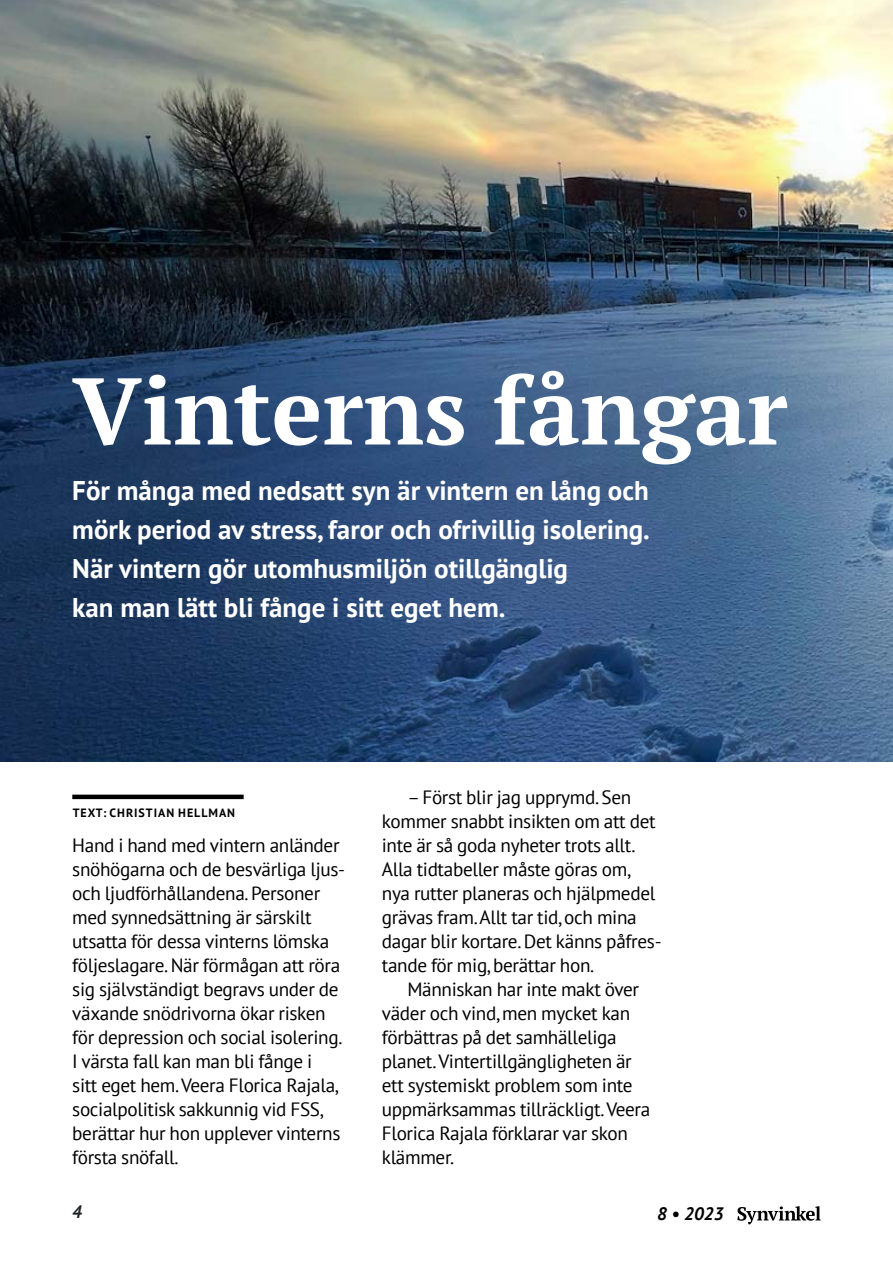
<style>
.page{position:relative;width:893px;height:1263px;background:#fff}
.page>*{position:absolute;margin:0;border:0;box-sizing:border-box;transform-origin:0 0}
.RUBRIK_01{font:700 94.5px "PT Serif";color:#fff}
.Ingress{font:700 27px/39px "PT Sans";color:#fff}
.Brödtext{font:19.2px/24px "PT Sans";letter-spacing:-.02em;color:#000}
.Brödtext_första{font:19.2px/24px "PT Sans";letter-spacing:-.02em;color:#000}
.t1{font:italic 700 18px "PT Sans";color:#000}
.t2{font:italic 700 18px "PT Sans";color:#1f2323}
.BYLINE_linje{font:700 12px "PT Sans";letter-spacing:.08em;color:#000}
</style>
<div class="page">
<hr style="left:72px;top:795px;width:172px;height:4px;background:#000">
<img style="left:0;top:0;width:893px;height:761px">
<svg style="left:737px;top:1206px;width:84px;height:18px"></svg>
<h1 class="RUBRIK_01" style="left:72px;top:349px;width:717px">Vinterns fångar</h1>
<p class="Ingress" style="left:72px;top:470px;width:579px">För många med nedsatt syn är vintern en lång och mörk period av stress, faror och ofrivillig isolering.<br>När vintern gör utomhusmiljön otillgänglig<br>kan man lätt bli fånge i sitt eget hem.</p>
<p class="BYLINE_linje" style="left:73px;top:805px;width:164px">TEXT: CHRISTIAN HELLMAN</p>
<p class="Brödtext_första" style="left:72px;top:832px;width:274px">Hand i hand med vintern anländer snöhögarna och de besvärliga ljus&shy;och ljudförhållandena. Personer med synnedsättning är särskilt utsatta för dessa vinterns lömska följeslagare. När förmågan att röra sig självständigt begravs under de växande snödrivorna ökar risken för depression och social isolering.<br>I värsta fall kan man bli fånge i<br>sitt eget hem. Veera Florica Rajala, socialpolitisk sakkunnig vid FSS, berättar hur hon upplever vinterns första snöfall.</p>
<p class="Brödtext" style="left:382px;top:784px;width:281px;text-indent:26px">– Först blir jag upprymd. Sen kommer snabbt insikten om att det inte är så goda nyheter trots allt.<br>Alla tidtabeller måste göras om, nya rutter planeras och hjälpmedel grävas fram. Allt tar tid, och mina dagar blir kortare. Det känns påfres&shy;tande för mig, berättar hon.</p>
<p class="Brödtext" style="left:382px;top:976px;width:270px;text-indent:26px">Människan har inte makt över väder och vind, men mycket kan förbättras på det samhälleliga planet. Vintertillgängligheten är ett systemiskt problem som inte uppmärksammas tillräckligt. Veera<br>Florica Rajala förklarar var skon klämmer.</p>
<p class="t2" style="left:72px;top:1200px;width:11px">4</p>
<p class="t1" style="left:657px;top:1202px;width:68px">8 • 2023</p>
</div>
